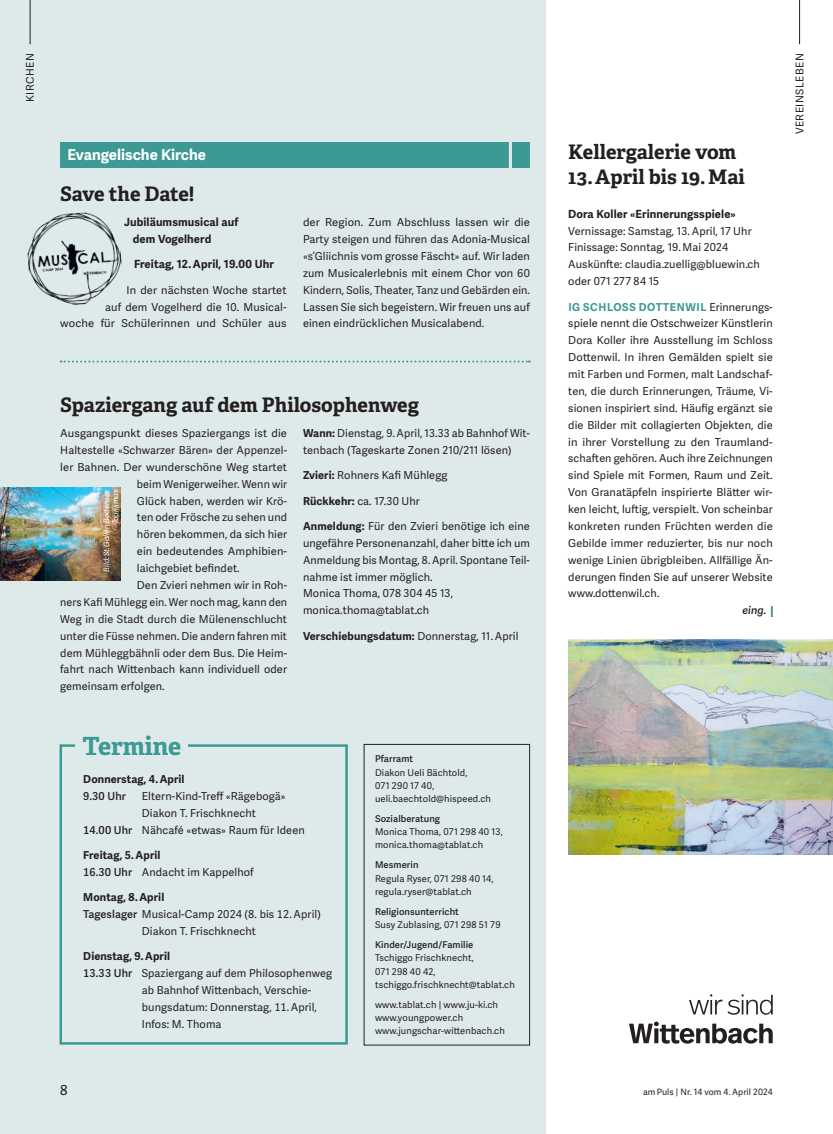
<style>
.page{position:relative;width:833px;height:1134px;background:#fff}
.page>*{position:absolute;margin:0;border:0;box-sizing:border-box;transform-origin:0 0}
.t1{font:700 25px "Adelle";letter-spacing:-.005em;color:#3c9994}
.t2{font:700 20px "Adelle";color:#231f20}
.t3{font:700 15px "Adelle Sans";color:#fff}
.t4{font:13.75px "Adelle Sans";color:#231f20}
.t5{font:700 11.25px/16.9px "Adelle Sans";letter-spacing:.01em;color:#231f20}
.t6{font:11px/16.9px "Adelle Sans";letter-spacing:.01em;color:#231f20}
.t7{font:700 11px "Adelle Sans";letter-spacing:.01em;color:#231f20}
.t8{font:600 11px "Adelle Sans";color:#231f20}
.t9{font:italic 600 11px "Adelle Sans";color:#231f20}
.t10{font:10.62px "Adelle Sans";letter-spacing:.05em;color:#231f20}
.t11{font:9.38px/13.1px "Adelle Sans";letter-spacing:.01em;color:#231f20}
.t12{font:600 9.38px "Adelle Sans";letter-spacing:.01em;color:#231f20}
.t13{font:8.75px "Adelle Sans";letter-spacing:.01em;color:#231f20}
.t14{font:italic 7.5px/9px "Adelle Sans";color:#fff;text-align:right}
.s1{font-weight:700}
.s2{font-weight:400}
.s3{font-weight:600}
.s4{font-weight:700;color:#3c9994}
</style>
<div class="page">
<div style="left:0;top:0;width:546px;height:1134px;background:#deeae9"></div>
<hr style="left:30px;top:0;width:1px;height:44px;background:#231f20">
<hr style="left:799px;top:0;width:1px;height:44px;background:#231f20">
<div style="left:364px;top:744px;width:166px;height:301px;border:1px solid #231f20"></div>
<div style="left:60px;top:142px;width:470px;height:25px;background:#3c9994"></div>
<hr style="left:509px;top:138px;width:3px;height:36px;background:#deeae9">
<div style="left:60px;top:744px;width:288px;height:301px;border:2px solid #3c9994"></div>
<div style="left:75px;top:729px;width:113px;height:33px;background:#deeae9"></div>
<img style="left:27px;top:212px;width:95px;height:93px">
<img style="left:568px;top:639px;width:265px;height:215px">
<svg style="left:61px;top:360px;width:469px;height:2px"></svg>
<svg style="left:629px;top:1021px;width:143px;height:22px"></svg>
<svg style="left:689px;top:994px;width:83px;height:21px"></svg>
<img style="left:0;top:487px;width:121px;height:93px">
<p class="t10" style="left:24px;top:102px;width:50px;rotate:-90deg">KIRCHEN</p>
<h3 class="t3" style="left:67px;top:146px;width:140px">Evangelische Kirche</h3>
<h2 class="t2" style="left:60px;top:181px;width:136px">Save the Date!</h2>
<p class="t5" style="left:133px;top:214px;width:107px;text-indent:-9px">Jubiläumsmusical auf dem Vogelherd</p>
<p class="t5" style="left:134px;top:256px;width:141px">Freitag, 12. April, 19.00 Uhr</p>
<p class="t6" style="left:60px;top:282px;width:228px;text-align:right">In der nächsten Woche startet<br>auf dem Vogelherd die 10. Musical-<br>woche für Schülerinnen und Schüler aus</p>
<p class="t6" style="left:303px;top:214px;width:228px;text-align:justify">der Region. Zum Abschluss lassen wir die Party steigen und führen das Adonia-Musical «s’Gliichnis vom grosse Fäscht» auf. Wir laden zum Musicalerlebnis mit einem Chor von 60<br>Kindern, Solis, Theater, Tanz und Gebärden ein.<br>Lassen Sie sich begeistern. Wir freuen uns auf einen eindrücklichen Musicalabend.</p>
<h2 class="t2" style="left:60px;top:392px;width:360px">Spaziergang auf dem Philosophenweg</h2>
<p class="t6" style="left:60px;top:425px;width:228px">Ausgangspunkt dieses Spaziergangs ist die</p>
<p class="t6" style="left:60px;top:442px;width:228px">Haltestelle «Schwarzer Bären» der Appenzel-</p>
<p class="t6" style="left:60px;top:459px;width:228px">ler Bahnen. Der wunderschöne Weg startet</p>
<p class="t6" style="left:137px;top:476px;width:152px">beim Wenigerweiher. Wenn wir</p>
<p class="t6" style="left:137px;top:493px;width:152px">Glück haben, werden wir Krö-</p>
<p class="t6" style="left:137px;top:509px;width:152px">ten oder Frösche zu sehen und</p>
<p class="t6" style="left:137px;top:526px;width:152px">hören bekommen, da sich hier</p>
<p class="t6" style="left:137px;top:543px;width:152px">ein bedeutendes Amphibien-</p>
<p class="t6" style="left:137px;top:560px;width:104px">laichgebiet befindet.</p>
<p class="t6" style="left:137px;top:577px;width:152px">Den Zvieri nehmen wir in Roh-</p>
<p class="t6" style="left:60px;top:594px;width:228px">ners Kafi Mühlegg ein. Wer noch mag, kann den</p>
<p class="t6" style="left:60px;top:611px;width:228px">Weg in die Stadt durch die Mülenenschlucht</p>
<p class="t6" style="left:60px;top:628px;width:228px">unter die Füsse nehmen. Die andern fahren mit</p>
<p class="t6" style="left:60px;top:644px;width:228px">dem Mühleggbähnli oder dem Bus. Die Heim-</p>
<p class="t6" style="left:60px;top:661px;width:228px">fahrt nach Wittenbach kann individuell oder</p>
<p class="t6" style="left:60px;top:678px;width:106px">gemeinsam erfolgen.</p>
<p class="t6" style="left:303px;top:425px;width:228px"><span class="s1">Wann:</span> Dienstag, 9. April, 13.33 ab Bahnhof Wit&shy;tenbach (Tageskarte Zonen 210/211 lösen)</p>
<p class="t6" style="left:303px;top:467px;width:146px"><span class="s1">Zvieri:</span> Rohners Kafi Mühlegg</p>
<p class="t6" style="left:303px;top:493px;width:118px"><span class="s1">Rückkehr:</span> ca. 17.30 Uhr</p>
<p class="t6" style="left:303px;top:518px;width:228px"><span class="s1">Anmeldung:</span> Für den Zvieri benötige ich eine ungefähre Personenanzahl, daher bitte ich um Anmeldung bis Montag, 8. April. Spontane Teil&shy;nahme ist immer möglich.<br>Monica Thoma, 078 304 45 13, monica.thoma@tablat.ch</p>
<p class="t7" style="left:303px;top:629px;width:217px">Verschiebungsdatum: <span class="s2">Donnerstag, 11. April</span></p>
<p class="t14" style="left:102px;top:572px;width:83px;rotate:-90deg">Bild: St.Gallen-Bodensee<br>Tourismus</p>
<h1 class="t1" style="left:83px;top:730px;width:100px">Termine</h1>
<p class="t7" style="left:83px;top:772px;width:103px">Donnerstag, 4. April</p>
<p class="t8" style="left:83px;top:790px;width:44px">9.30 Uhr</p>
<p class="t6" style="left:142px;top:788px;width:145px">Eltern-Kind-Treff «Rägebogä»</p>
<p class="t6" style="left:142px;top:805px;width:116px">Diakon T. Frischknecht</p>
<p class="t6" style="left:83px;top:822px;width:223px"><span class="s3">14.00 Uhr</span> Nähcafé «etwas» Raum für Ideen</p>
<p class="t6" style="left:83px;top:847px;width:172px"><span class="s1">Freitag, 5. April<br></span><span class="s3">16.30 Uhr</span> Andacht im Kappelhof</p>
<p class="t7" style="left:83px;top:891px;width:82px">Montag, 8. April</p>
<p class="t6" style="left:83px;top:906px;width:239px"><span class="s3">Tageslager</span> Musical-Camp 2024 (8. bis 12. April)</p>
<p class="t6" style="left:142px;top:923px;width:116px">Diakon T. Frischknecht</p>
<p class="t7" style="left:83px;top:950px;width:88px">Dienstag, 9. April</p>
<p class="t6" style="left:83px;top:965px;width:250px"><span class="s3">13.33 Uhr</span> Spaziergang auf dem Philosophenweg</p>
<p class="t6" style="left:142px;top:982px;width:171px">ab Bahnhof Wittenbach, Verschie-</p>
<p class="t6" style="left:142px;top:999px;width:177px">bungsdatum: Donnerstag, 11. April,</p>
<p class="t6" style="left:142px;top:1016px;width:81px">Infos: M. Thoma</p>
<p class="t12" style="left:375px;top:754px;width:40px">Pfarramt</p>
<p class="t11" style="left:375px;top:766px;width:117px">Diakon Ueli Bächtold,<br>071 290 17 40, ueli.baechtold@hispeed.ch</p>
<p class="t12" style="left:375px;top:813px;width:67px">Sozialberatung</p>
<p class="t11" style="left:375px;top:825px;width:129px">Monica Thoma, 071 298 40 13, monica.thoma@tablat.ch</p>
<p class="t12" style="left:375px;top:860px;width:45px">Mesmerin</p>
<p class="t11" style="left:375px;top:872px;width:120px">Regula Ryser, 071 298 40 14, regula.ryser@tablat.ch</p>
<p class="t12" style="left:375px;top:906px;width:85px">Religionsunterricht</p>
<p class="t11" style="left:375px;top:918px;width:127px">Susy Zublasing, 071 298 51 79</p>
<p class="t12" style="left:375px;top:939px;width:100px">Kinder/Jugend/Familie</p>
<p class="t11" style="left:375px;top:952px;width:141px">Tschiggo Frischknecht,<br>071 298 40 42, tschiggo.frischknecht@tablat.ch</p>
<p class="t11" style="left:375px;top:998px;width:131px">www.tablat.ch | www.ju-ki.ch www.youngpower.ch www.jungschar-wittenbach.ch</p>
<h2 class="t2" style="left:568px;top:139px;width:170px">Kellergalerie vom</h2>
<h2 class="t2" style="left:568px;top:164px;width:178px">13. April bis 19. Mai</h2>
<p class="t5" style="left:568px;top:205px;width:169px">Dora Koller «Erinnerungsspiele»</p>
<p class="t6" style="left:568px;top:223px;width:193px">Vernissage: Samstag, 13. April, 17 Uhr<br>Finissage: Sonntag, 19. Mai 2024<br>Auskünfte: claudia.zuellig@bluewin.ch oder 071 277 84 15</p>
<p class="t6" style="left:568px;top:299px;width:206px;text-align:justify"><span class="s4">IG SCHLOSS DOTTENWIL</span> Erinnerungs&shy;spiele nennt die Ostschweizer Künstlerin Dora Koller ihre Ausstellung im Schloss Dottenwil. In ihren Gemälden spielt sie mit Farben und Formen, malt Landschaf&shy;ten, die durch Erinnerungen, Träume, Vi&shy;sionen inspiriert sind. Häufig ergänzt sie die Bilder mit collagierten Objekten, die in ihrer Vorstellung zu den Traumland&shy;schaften gehören. Auch ihre Zeichnungen sind Spiele mit Formen, Raum und Zeit.<br>Von Granatäpfeln inspirierte Blätter wir&shy;ken leicht, luftig, verspielt. Von scheinbar konkreten runden Früchten werden die Gebilde immer reduzierter, bis nur noch wenige Linien übrigbleiben. Allfällige Än&shy;derungen finden Sie auf unserer Website www.dottenwil.ch.</p>
<p class="t9" style="left:742px;top:604px;width:26px">eing.</p>
<p class="t4" style="left:60px;top:1082px;width:9px">8</p>
<p class="t13" style="left:643px;top:1087px;width:131px">am Puls | Nr. 14 vom 4. April 2024</p>
<p class="t10" style="left:793px;top:134px;width:83px;rotate:-90deg">VEREINSLEBEN</p>
</div>
